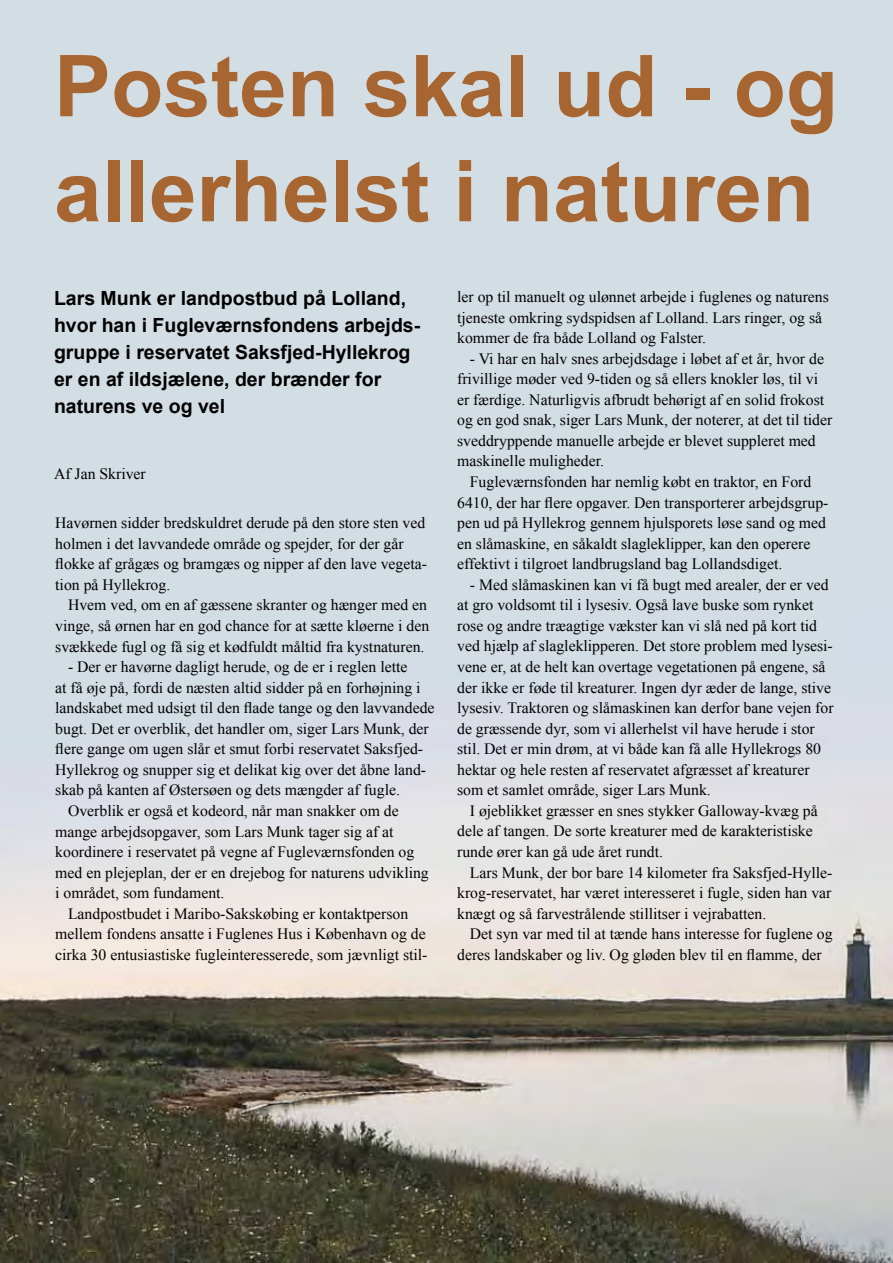
<style>
.page{position:relative;width:893px;height:1263px;background:#fff}
.page>*{position:absolute;margin:0;border:0;box-sizing:border-box;transform-origin:0 0}
.t1{font:700 85.5px/105px "Arial";color:#a66531}
.t2{font:700 19.5px/27px "Arial";color:#000}
.t3{font:15.75px/20.5px "Times New Roman";color:#000}
</style>
<div class="page">
<img style="left:0;top:0;width:893px;height:1263px">
<h1 class="t1" style="left:54px;top:36px;width:785px">Posten skal ud - og allerhelst i naturen</h1>
<p class="t2" style="left:54px;top:285px;width:368px">Lars Munk er landpostbud på Lolland, hvor han i Fugleværnsfondens arbejds&shy;gruppe i reservatet Saksfjed-Hyllekrog er en af ildsjælene, der brænder for naturens ve og vel</p>
<p class="t3" style="left:54px;top:463px;width:93px">Af Jan Skriver</p>
<p class="t3" style="left:55px;top:512px;width:373px">Havørnen sidder bredskuldret derude på den store sten ved holmen i det lavvandede område og spejder, for der går flokke af grågæs og bramgæs og nipper af den lave vegeta&shy;tion på Hyllekrog.</p>
<p class="t3" style="left:55px;top:595px;width:375px;text-indent:13px">Hvem ved, om en af gæssene skranter og hænger med en vinge, så ørnen har en god chance for at sætte kløerne i den svækkede fugl og få sig et kødfuldt måltid fra kystnaturen.</p>
<p class="t3" style="left:68px;top:656px;width:341px">- Der er havørne dagligt herude, og de er i reglen lette</p>
<p class="t3" style="left:55px;top:677px;width:367px">at få øje på, fordi de næsten altid sidder på en forhøjning i</p>
<p class="t3" style="left:55px;top:697px;width:381px">landskabet med udsigt til den flade tange og den lavvandede</p>
<p class="t3" style="left:55px;top:718px;width:375px">bugt. Det er overblik, det handler om, siger Lars Munk, der</p>
<p class="t3" style="left:55px;top:738px;width:369px">flere gange om ugen slår et smut forbi reservatet Saksfjed-</p>
<p class="t3" style="left:55px;top:759px;width:372px">Hyllekrog og snupper sig et delikat kig over det åbne land-</p>
<p class="t3" style="left:55px;top:780px;width:346px">skab på kanten af Østersøen og dets mængder af fugle.</p>
<p class="t3" style="left:68px;top:800px;width:332px">Overblik er også et kodeord, når man snakker om de</p>
<p class="t3" style="left:55px;top:821px;width:340px">mange arbejdsopgaver, som Lars Munk tager sig af at</p>
<p class="t3" style="left:55px;top:841px;width:361px">koordinere i reservatet på vegne af Fugleværnsfonden og</p>
<p class="t3" style="left:55px;top:862px;width:375px">med en plejeplan, der er en drejebog for naturens udvikling</p>
<p class="t3" style="left:55px;top:882px;width:171px">i området, som fundament.</p>
<p class="t3" style="left:68px;top:903px;width:342px">Landpostbudet i Maribo-Sakskøbing er kontaktperson</p>
<p class="t3" style="left:55px;top:923px;width:372px">mellem fondens ansatte i Fuglenes Hus i København og de</p>
<p class="t3" style="left:55px;top:944px;width:374px">cirka 30 entusiastiske fugleinteresserede, som jævnligt stil-</p>
<p class="t3" style="left:457px;top:286px;width:373px">ler op til manuelt og ulønnet arbejde i fuglenes og naturens tjeneste omkring sydspidsen af Lolland. Lars ringer, og så kommer de fra både Lolland og Falster.</p>
<p class="t3" style="left:457px;top:348px;width:377px;text-indent:13px">- Vi har en halv snes arbejdsdage i løbet af et år, hvor de frivillige møder ved 9-tiden og så ellers knokler løs, til vi er færdige. Naturligvis afbrudt behørigt af en solid frokost og en god snak, siger Lars Munk, der noterer, at det til tider sveddryppende manuelle arbejde er blevet suppleret med maskinelle muligheder.</p>
<p class="t3" style="left:457px;top:471px;width:373px;text-indent:13px">Fugleværnsfonden har nemlig købt en traktor, en Ford 6410, der har flere opgaver. Den transporterer arbejdsgrup&shy;pen ud på Hyllekrog gennem hjulsporets løse sand og med en slåmaskine, en såkaldt slagleklipper, kan den operere effektivt i tilgroet landbrugsland bag Lollandsdiget.</p>
<p class="t3" style="left:457px;top:574px;width:378px;text-indent:13px">- Med slåmaskinen kan vi få bugt med arealer, der er ved at gro voldsomt til i lysesiv. Også lave buske som rynket rose og andre træagtige vækster kan vi slå ned på kort tid ved hjælp af slagleklipperen. Det store problem med lysesi&shy;vene er, at de helt kan overtage vegetationen på engene, så der ikke er føde til kreaturer. Ingen dyr æder de lange, stive lysesiv. Traktoren og slåmaskinen kan derfor bane vejen for de græssende dyr, som vi allerhelst vil have herude i stor stil. Det er min drøm, at vi både kan få alle Hyllekrogs 80 hektar og hele resten af reservatet afgræsset af kreaturer som et samlet område, siger Lars Munk.</p>
<p class="t3" style="left:457px;top:800px;width:362px;text-indent:13px">I øjeblikket græsser en snes stykker Galloway-kvæg på dele af tangen. De sorte kreaturer med de karakteristiske runde ører kan gå ude året rundt.</p>
<p class="t3" style="left:457px;top:862px;width:377px;text-align:justify;text-indent:13px">Lars Munk, der bor bare 14 kilometer fra Saksfjed-Hylle&shy;krog-reservatet, har været interesseret i fugle, siden han var knægt og så farvestrålende stillitser i vejrabatten.</p>
<p class="t3" style="left:457px;top:923px;width:377px;text-indent:13px">Det syn var med til at tænde hans interesse for fuglene og deres landskaber og liv. Og gløden blev til en flamme, der</p>
</div>
